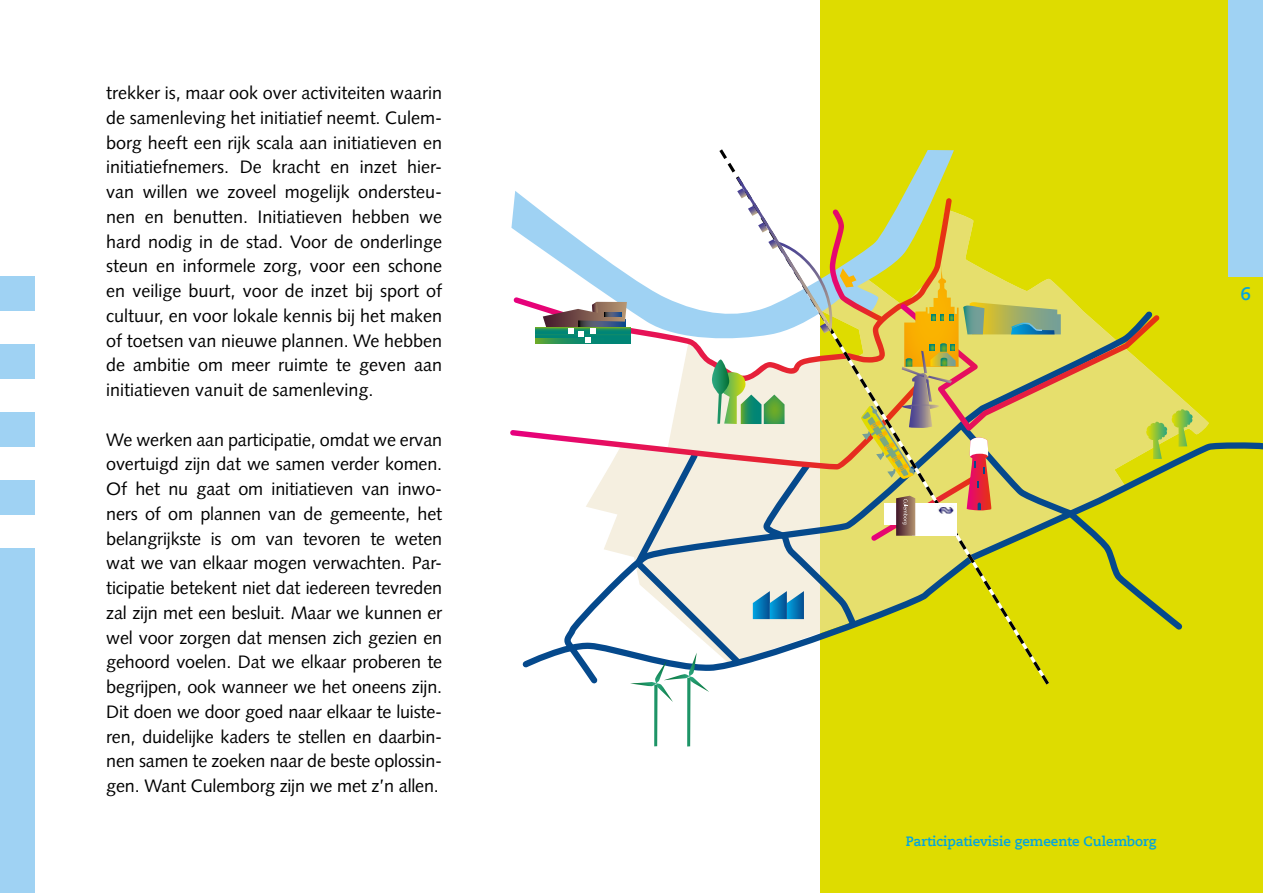
<style>
.page{position:relative;width:1263px;height:893px;background:#fff}
.page>*{position:absolute;margin:0;border:0;box-sizing:border-box;transform-origin:0 0}
.t1{font:18px/24.8px "Syntax LT Std";letter-spacing:-.005em;color:#000;text-align:justify}
.t2{font:700 18px "Caecilia LT Pro 75";color:#00a4e1}
.t3{font:700 13.5px "Caecilia LT Pro 75";color:#00a4e1}
</style>
<div class="page">
<div style="left:821px;top:0;width:442px;height:893px;background:#dedc00"></div>
<div style="left:1229px;top:0;width:34px;height:276px;background:#9fd2f3"></div>
<div style="left:0;top:276px;width:34px;height:34px;background:#9fd2f3"></div>
<div style="left:0;top:344px;width:34px;height:34px;background:#9fd2f3"></div>
<div style="left:0;top:412px;width:34px;height:34px;background:#9fd2f3"></div>
<div style="left:0;top:480px;width:34px;height:34px;background:#9fd2f3"></div>
<div style="left:0;top:549px;width:34px;height:344px;background:#9fd2f3"></div>
<svg style="left:719px;top:146px;width:235px;height:31px"></svg>
<svg style="left:654px;top:702px;width:3px;height:44px"></svg>
<svg style="left:687px;top:702px;width:3px;height:44px"></svg>
<svg style="left:510px;top:177px;width:684px;height:525px"></svg>
<p class="t1" style="left:106px;top:80px;width:337px">trekker is, maar ook over activiteiten waarin de samenleving het initiatief neemt. Culem&shy;borg heeft een rijk scala aan initiatieven en initiatiefnemers. De kracht en inzet hier&shy;van willen we zoveel mogelijk ondersteu&shy;nen en benutten. Initiatieven hebben we hard nodig in de stad. Voor de onderlinge steun en informele zorg, voor een schone en veilige buurt, voor de inzet bij sport of cultuur, en voor lokale kennis bij het maken of toetsen van nieuwe plannen. We hebben de ambitie om meer ruimte te geven aan initiatieven vanuit de samenleving.</p>
<p class="t1" style="left:106px;top:427px;width:337px">We werken aan participatie, omdat we ervan overtuigd zijn dat we samen verder komen.<br>Of het nu gaat om initiatieven van inwo&shy;ners of om plannen van de gemeente, het belangrijkste is om van tevoren te weten wat we van elkaar mogen verwachten. Par&shy;ticipatie betekent niet dat iedereen tevreden zal zijn met een besluit. Maar we kunnen er wel voor zorgen dat mensen zich gezien en gehoord voelen. Dat we elkaar proberen te begrijpen, ook wanneer we het oneens zijn.<br>Dit doen we door goed naar elkaar te luiste&shy;ren, duidelijke kaders te stellen en daarbin&shy;nen samen te zoeken naar de beste oplossin&shy;gen. Want Culemborg zijn we met z’n allen.</p>
<p class="t2" style="left:1240px;top:282px;width:12px">6</p>
<p class="t3" style="left:906px;top:832px;width:252px">Participatievisie gemeente Culemborg</p>
</div>
